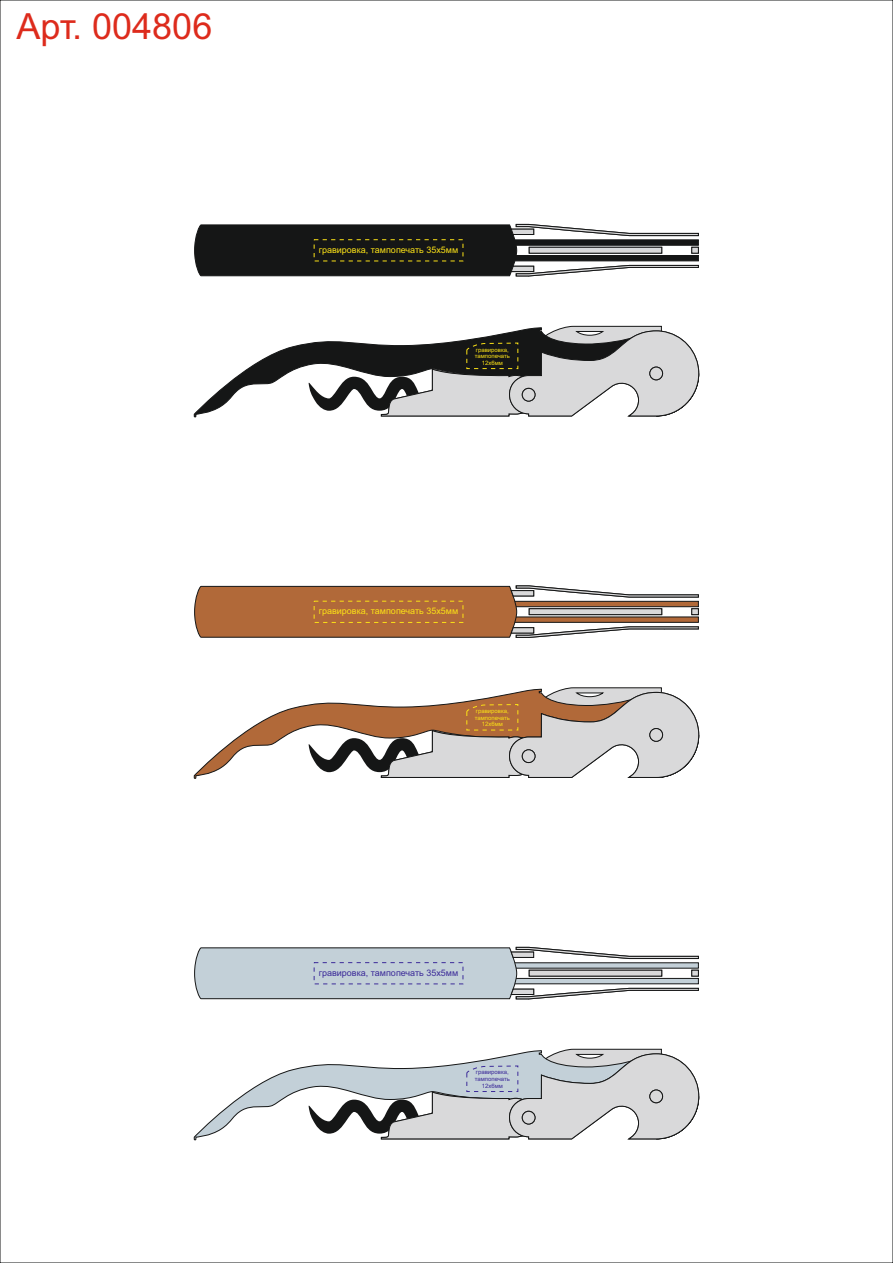
<style>
.page{position:relative;width:893px;height:1263px;background:#fff}
.page>*{position:absolute;margin:0;border:0;box-sizing:border-box;transform-origin:0 0}
.t1{font:36px "Arial";color:#dd2b1c}
.t2{font:9px "Arial";color:#fbe116}
.t3{font:9px "Arial";color:#3c2b99}
.t4{font:6px/6.8px "Arial";color:#fbe116;text-align:center}
.t5{font:6px/6.8px "Arial";color:#3c2b99;text-align:center}
</style>
<div class="page">
<svg style="left:194px;top:224px;width:505px;height:53px"></svg>
<svg style="left:193px;top:325px;width:507px;height:92px"></svg>
<svg style="left:194px;top:585px;width:505px;height:53px"></svg>
<div style="left:314px;top:601px;width:149px;height:22px;border:1px dashed #fbe116"></div>
<svg style="left:193px;top:687px;width:507px;height:92px"></svg>
<svg style="left:194px;top:946px;width:505px;height:54px"></svg>
<svg style="left:193px;top:1048px;width:507px;height:92px"></svg>
<h1 class="t1" style="left:16px;top:13px;width:197px">Арт. 004806</h1>
<p class="t2" style="left:319px;top:246px;width:141px">гравировка, тампопечать 35х5мм</p>
<p class="t4" style="left:475px;top:347px;width:37px">гравировка, тампопечать<br>12х6мм</p>
<p class="t2" style="left:319px;top:608px;width:141px">гравировка, тампопечать 35х5мм</p>
<p class="t4" style="left:475px;top:708px;width:37px">гравировка, тампопечать<br>12х6мм</p>
<p class="t3" style="left:319px;top:969px;width:141px">гравировка, тампопечать 35х5мм</p>
<p class="t5" style="left:475px;top:1069px;width:37px">гравировка, тампопечать<br>12х6мм</p>
</div>
